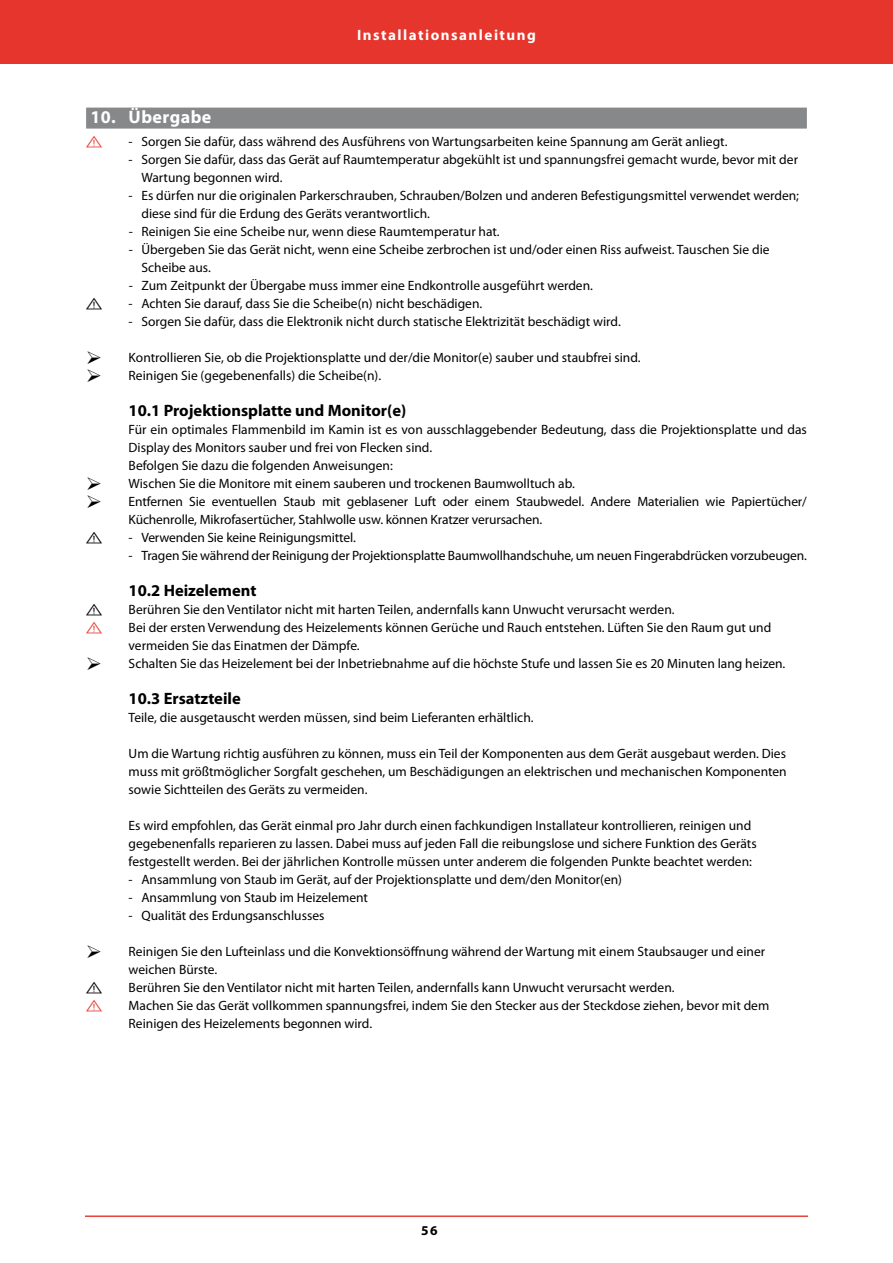
<style>
.page{position:relative;width:893px;height:1263px;background:#fff}
.page>*{position:absolute;margin:0;border:0;box-sizing:border-box;transform-origin:0 0}
.t1{font:700 18px "Myriad Pro";letter-spacing:.025em;color:#fff}
.t2{font:700 16.5px "Myriad Pro";color:#000}
.t3{font:700 15px "Myriad Pro";letter-spacing:.1em;color:#fff}
.t4{font:13.5px/18px "Myriad Pro";color:#000}
.t5{font:700 13.5px "Myriad Pro";color:#000}
.t6{font:700 10.5px "Myriad Pro";letter-spacing:.145em;color:#fff}
.s1{color:#e64339}
</style>
<div class="page">
<div style="left:86px;top:108px;width:721px;height:21px;background:#87888a"></div>
<div style="left:0;top:0;width:893px;height:64px;background:#e5352c"></div>
<hr style="left:85px;top:1216px;width:723px;height:1px;background:#e5352c">
<p class="t3" style="left:357px;top:25px;width:180px">Installationsanleitung</p>
<p class="t6" style="left:368px;top:30px;width:159px">INSTALLATIEHANDLEIDING</p>
<h1 class="t1" style="left:90px;top:105px;width:123px">10. Übergabe</h1>
<p class="t4" style="left:86px;top:132px;width:643px"><span class="s1">✓</span> - Sorgen Sie dafür, dass während des Ausführens von Wartungsarbeiten keine Spannung am Gerät anliegt.</p>
<p class="t4" style="left:141px;top:150px;width:658px;text-indent:-13px">- Sorgen Sie dafür, dass das Gerät auf Raumtemperatur abgekühlt ist und spannungsfrei gemacht wurde, bevor mit der<br>Wartung begonnen wird.</p>
<p class="t4" style="left:141px;top:186px;width:659px;text-indent:-13px">- Es dürfen nur die originalen Parkerschrauben, Schrauben/Bolzen und anderen Befestigungsmittel verwendet werden; diese sind für die Erdung des Geräts verantwortlich.</p>
<p class="t4" style="left:129px;top:222px;width:373px">- Reinigen Sie eine Scheibe nur, wenn diese Raumtemperatur hat.</p>
<p class="t4" style="left:141px;top:240px;width:630px;text-indent:-13px">- Übergeben Sie das Gerät nicht, wenn eine Scheibe zerbrochen ist und/oder einen Riss aufweist. Tauschen Sie die<br>Scheibe aus.</p>
<p class="t4" style="left:129px;top:276px;width:466px">- Zum Zeitpunkt der Übergabe muss immer eine Endkontrolle ausgeführt werden.</p>
<p class="t4" style="left:86px;top:294px;width:398px">✓ - Achten Sie darauf, dass Sie die Scheibe(n) nicht beschädigen.</p>
<p class="t4" style="left:129px;top:312px;width:494px">- Sorgen Sie dafür, dass die Elektronik nicht durch statische Elektrizität beschädigt wird.</p>
<p class="t4" style="left:129px;top:348px;width:514px">Kontrollieren Sie, ob die Projektionsplatte und der/die Monitor(e) sauber und staubfrei sind.<br>Reinigen Sie (gegebenenfalls) die Scheibe(n).</p>
<p class="t2" style="left:129px;top:399px;width:279px">10.1 Projektionsplatte und Monitor(e)</p>
<p class="t4" style="left:129px;top:420px;width:680px">Für ein optimales Flammenbild im Kamin ist es von ausschlaggebender Bedeutung, dass die Projektionsplatte und das Display des Monitors sauber und frei von Flecken sind.<br>Befolgen Sie dazu die folgenden Anweisungen:<br>Wischen Sie die Monitore mit einem sauberen und trockenen Baumwolltuch ab.<br>Entfernen Sie eventuellen Staub mit geblasener Luft oder einem Staubwedel. Andere Materialien wie Papiertücher/ Küchenrolle, Mikrofasertücher, Stahlwolle usw. können Kratzer verursachen.</p>
<p class="t4" style="left:86px;top:528px;width:271px">✓ - Verwenden Sie keine Reinigungsmittel.</p>
<p class="t4" style="left:129px;top:546px;width:680px">- Tragen Sie während der Reinigung der Projektionsplatte Baumwollhandschuhe, um neuen Fingerabdrücken vorzubeugen.</p>
<p class="t2" style="left:129px;top:579px;width:129px">10.2 Heizelement</p>
<p class="t4" style="left:86px;top:600px;width:590px">✓ Berühren Sie den Ventilator nicht mit harten Teilen, andernfalls kann Unwucht verursacht werden.</p>
<p class="t4" style="left:129px;top:618px;width:658px;text-indent:-43px"><span class="s1">✓</span> Bei der ersten Verwendung des Heizelements können Gerüche und Rauch entstehen. Lüften Sie den Raum gut und vermeiden Sie das Einatmen der Dämpfe.<br>Schalten Sie das Heizelement bei der Inbetriebnahme auf die höchste Stufe und lassen Sie es 20 Minuten lang heizen.</p>
<p class="t2" style="left:129px;top:687px;width:114px">10.3 Ersatzteile</p>
<p class="t4" style="left:129px;top:708px;width:406px">Teile, die ausgetauscht werden müssen, sind beim Lieferanten erhältlich.</p>
<p class="t4" style="left:129px;top:744px;width:660px;text-align:justify">Um die Wartung richtig ausführen zu können, muss ein Teil der Komponenten aus dem Gerät ausgebaut werden. Dies muss mit größtmöglicher Sorgfalt geschehen, um Beschädigungen an elektrischen und mechanischen Komponenten sowie Sichtteilen des Geräts zu vermeiden.</p>
<p class="t4" style="left:129px;top:816px;width:629px">Es wird empfohlen, das Gerät einmal pro Jahr durch einen fachkundigen Installateur kontrollieren, reinigen und gegebenenfalls reparieren zu lassen. Dabei muss auf jeden Fall die reibungslose und sichere Funktion des Geräts festgestellt werden. Bei der jährlichen Kontrolle müssen unter anderem die folgenden Punkte beachtet werden:</p>
<p class="t4" style="left:129px;top:870px;width:495px">- Ansammlung von Staub im Gerät, auf der Projektionsplatte und dem/den Monitor(en)</p>
<p class="t4" style="left:129px;top:888px;width:241px">- Ansammlung von Staub im Heizelement</p>
<p class="t4" style="left:129px;top:906px;width:197px">- Qualität des Erdungsanschlusses</p>
<p class="t4" style="left:129px;top:942px;width:638px">Reinigen Sie den Lufteinlass und die Konvektionsöffnung während der Wartung mit einem Staubsauger und einer weichen Bürste.</p>
<p class="t4" style="left:86px;top:978px;width:590px">✓ Berühren Sie den Ventilator nicht mit harten Teilen, andernfalls kann Unwucht verursacht werden.</p>
<p class="t4" style="left:129px;top:996px;width:642px;text-indent:-43px"><span class="s1">✓</span> Machen Sie das Gerät vollkommen spannungsfrei, indem Sie den Stecker aus der Steckdose ziehen, bevor mit dem<br>Reinigen des Heizelements begonnen wird.</p>
<p class="t5" style="left:421px;top:1221px;width:18px">56</p>
</div>
